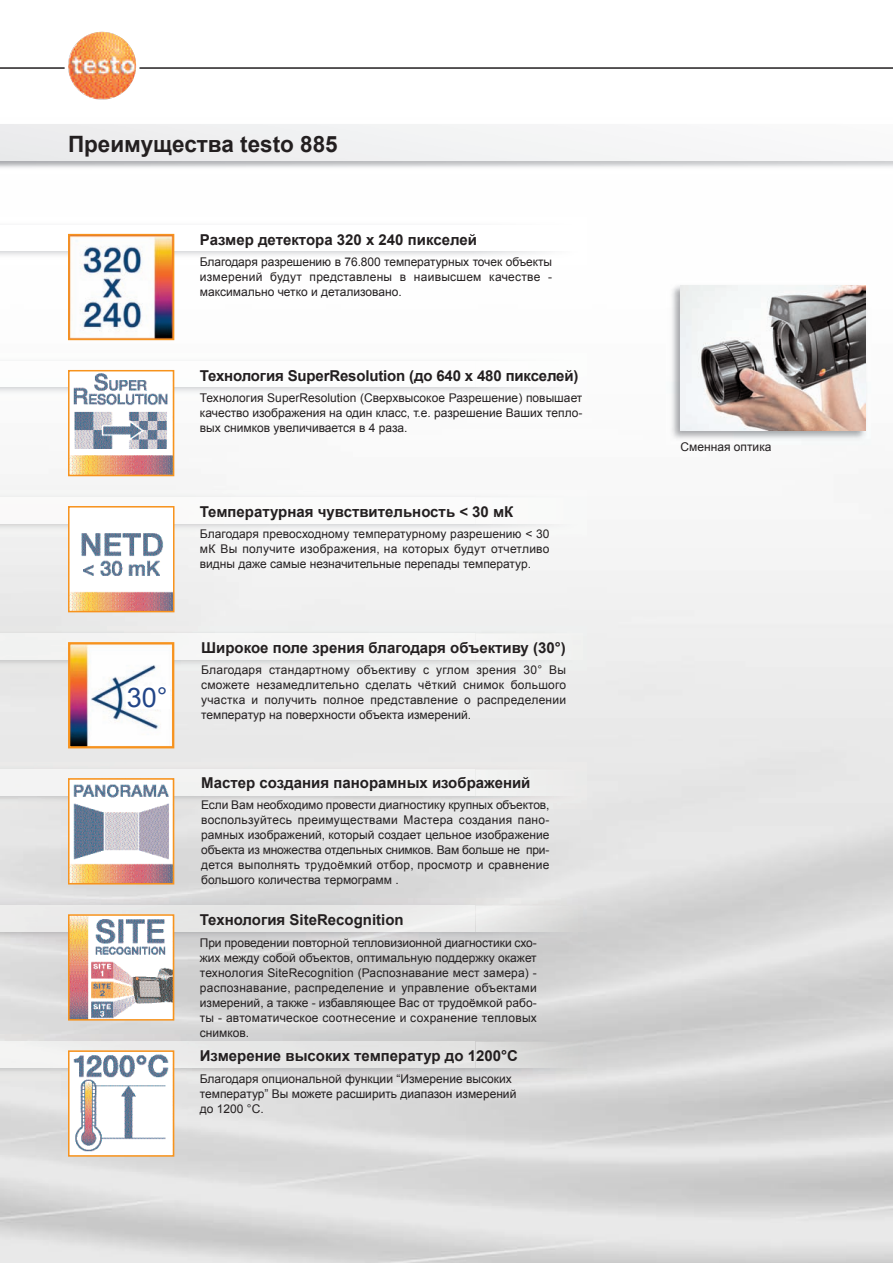
<style>
.page{position:relative;width:893px;height:1263px;background:#fff}
.page>*{position:absolute;margin:0;border:0;box-sizing:border-box;transform-origin:0 0}
.t1{font:27px "Arial";color:#224588}
.t2{font:700 22.5px "Arial";color:#231f20}
.t3{font:700 15px "Arial";color:#231f20}
.t4{font:12px/15px "Arial";color:#231f20;text-align:justify}
</style>
<div class="page">
<img style="left:0;top:264px;width:893px;height:999px">
<hr style="left:0;top:67px;width:65px;height:2px;background:#231f20">
<hr style="left:139px;top:67px;width:754px;height:2px;background:#231f20">
<img style="left:68px;top:32px;width:69px;height:68px">
<img style="left:0;top:354px;width:587px;height:46px">
<img style="left:0;top:361px;width:583px;height:26px">
<img style="left:0;top:490px;width:587px;height:46px">
<img style="left:0;top:497px;width:583px;height:26px">
<img style="left:0;top:626px;width:587px;height:47px">
<div style="left:0;top:634px;width:583px;height:25px;background:#f6f6f6"></div>
<img style="left:0;top:762px;width:587px;height:47px">
<div style="left:0;top:770px;width:583px;height:25px;background:#f3f3f3"></div>
<img style="left:0;top:1034px;width:587px;height:47px">
<img style="left:0;top:1042px;width:583px;height:25px">
<img style="left:0;top:898px;width:587px;height:47px">
<img style="left:0;top:906px;width:583px;height:25px">
<img style="left:71px;top:237px;width:100px;height:100px">
<div style="left:68px;top:234px;width:106px;height:106px;border:2px solid #f7931d"></div>
<img style="left:71px;top:373px;width:100px;height:100px">
<div style="left:68px;top:370px;width:106px;height:106px;border:2px solid #f7931d"></div>
<img style="left:71px;top:509px;width:101px;height:100px">
<div style="left:68px;top:506px;width:107px;height:106px;border:2px solid #f7931d"></div>
<img style="left:71px;top:1053px;width:100px;height:101px">
<div style="left:68px;top:1050px;width:106px;height:107px;border:2px solid #f7931d"></div>
<img style="left:71px;top:917px;width:100px;height:100px">
<div style="left:68px;top:914px;width:106px;height:106px;border:2px solid #f7931d"></div>
<img style="left:71px;top:645px;width:100px;height:100px">
<div style="left:68px;top:642px;width:106px;height:106px;border:2px solid #f7931d"></div>
<img style="left:71px;top:781px;width:100px;height:100px">
<div style="left:68px;top:778px;width:106px;height:106px;border:2px solid #f7931d"></div>
<img style="left:666px;top:280px;width:205px;height:165px">
<img style="left:680px;top:286px;width:185px;height:144px">
<div style="left:126px;top:686px;width:44px;height:23px;background:#fff"></div>
<div style="left:0;top:125px;width:893px;height:36px;background:#f2f3f4"></div>
<h2 class="t2" style="left:68px;top:132px;width:271px">Преимущества testo 885</h2>
<p class="t3" style="left:200px;top:231px;width:279px">Размер детектора 320 x 240 пикселей</p>
<p class="t4" style="left:200px;top:254px;width:354px">Благодаря разрешению в 76.800 температурных точек объекты измерений будут представлены в наивысшем качестве - максимально четко и детализовано.</p>
<p class="t3" style="left:200px;top:367px;width:380px">Технология SuperResolution (до 640 x 480 пикселей)</p>
<p class="t4" style="left:200px;top:391px;width:384px">Технология SuperResolution (Сверхвысокое Разрешение) повышает качество изображения на один класс, т.е. разрешение Ваших тепло&shy;вых снимков увеличивается в 4 раза.</p>
<h1 class="t1" style="left:127px;top:683px;width:42px">30°</h1>
<p class="t3" style="left:200px;top:503px;width:315px">Температурная чувствительность &lt; 30 мК</p>
<p class="t4" style="left:200px;top:527px;width:351px">Благодаря превосходному температурному разрешению &lt; 30 мК Вы получите изображения, на которых будут отчетливо видны даже самые незначительные перепады температур.</p>
<p class="t3" style="left:201px;top:639px;width:366px">Широкое поле зрения благодаря объективу (30°)</p>
<p class="t4" style="left:201px;top:663px;width:367px">Благодаря стандартному объективу с углом зрения 30° Вы сможете незамедлительно сделать чёткий снимок большого участка и получить полное представление о распределении температур на поверхности объекта измерений.</p>
<p class="t3" style="left:201px;top:774px;width:331px">Мастер создания панорамных изображений</p>
<p class="t4" style="left:201px;top:797px;width:350px">Если Вам необходимо провести диагностику крупных объектов, воспользуйтесь преимуществами Мастера создания пано&shy;рамных изображений, который создает цельное изображение объекта из множества отдельных снимков. Вам больше не при&shy;дется выполнять трудоёмкий отбор, просмотр и сравнение большого количества термограмм .</p>
<p class="t3" style="left:200px;top:912px;width:205px">Технология SiteRecognition</p>
<p class="t4" style="left:200px;top:935px;width:338px">При проведении повторной тепловизионной диагностики схо&shy;жих между собой объектов, оптимальную поддержку окажет технология SiteRecognition (Распознавание мест замера) - распознавание, распределение и управление объектами измерений, а также - избавляющее Вас от трудоёмкой рабо&shy;ты - автоматическое соотнесение и сохранение тепловых снимков.</p>
<p class="t3" style="left:200px;top:1048px;width:320px">Измерение высоких температур до 1200°C</p>
<p class="t4" style="left:200px;top:1071px;width:318px;text-align:left">Благодаря опциональной функции “Измерение высоких температур” Вы можете расширить диапазон измерений до 1200 °C.</p>
<p class="t4" style="left:681px;top:439px;width:92px">Сменная оптика</p>
</div>
